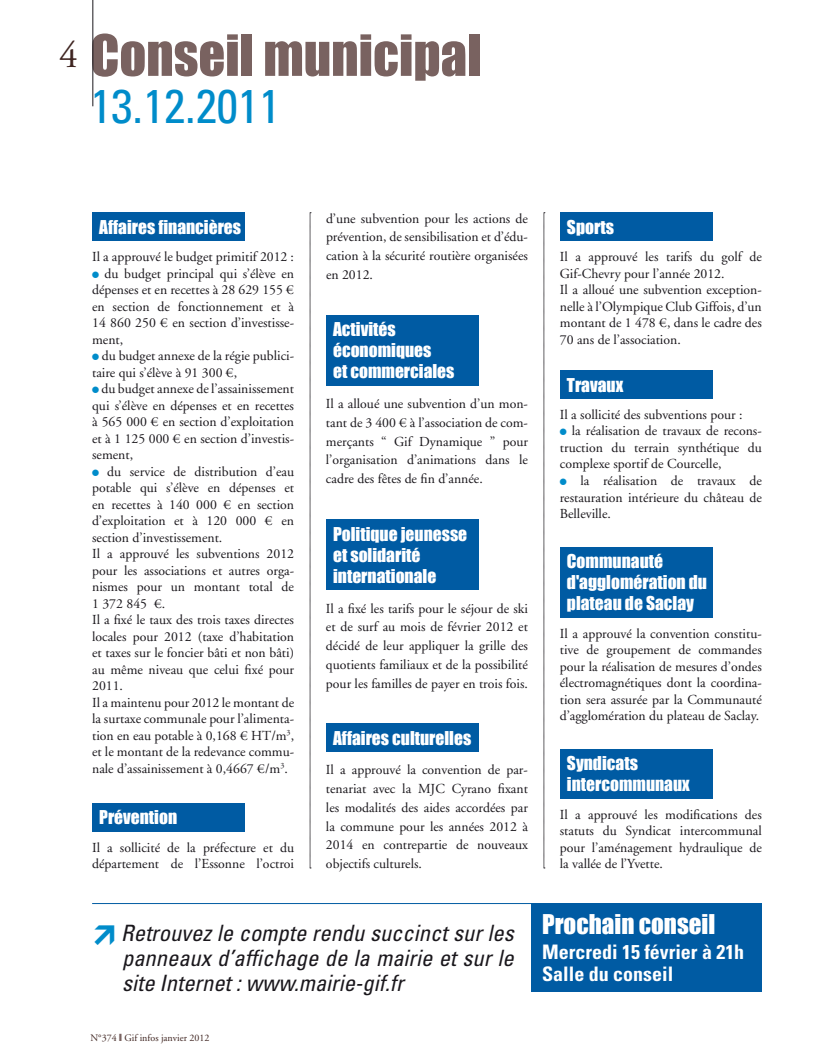
<style>
.page{position:relative;width:815px;height:1063px;background:#fff}
.page>*{position:absolute;margin:0;border:0;box-sizing:border-box;transform-origin:0 0}
.t1{font:52.5px "Impact";color:#796260}
.t2{font:condensed 47.5px "Univers LT";color:#008cca}
.t3{font:25px "Impact";color:#fff}
.t4{font:italic condensed 22.5px/25px "Univers LT";color:#1a171c;text-align:justify}
.t5{font:700 condensed 20px/22.5px "Univers LT";color:#fff}
.t6{font:17.5px/21px "Impact";color:#fff}
.t7{font:13.75px/16.5px "Adobe Garamond LT";color:#1a171c;text-align:justify}
.t8{font:10px "Adobe Garamond LT";color:#3f2521}
.s1{font-family:"Monotype Sorts";font-size:8.75px;color:#008cca}
.s2{font-family:"Monotype Sorts";color:#796260}
</style>
<div class="page">
<hr style="left:93px;top:0;width:1px;height:106px;background:#1a171c">
<hr style="left:92px;top:903px;width:670px;height:1px;background:#005ba3">
<svg style="left:310px;top:213px;width:1px;height:656px"></svg>
<svg style="left:544px;top:213px;width:1px;height:656px"></svg>
<div style="left:92px;top:213px;width:152px;height:28px;background:#005ba3"></div>
<div style="left:92px;top:803px;width:152px;height:29px;background:#005ba3"></div>
<div style="left:326px;top:315px;width:152px;height:71px;background:#005ba3"></div>
<div style="left:326px;top:519px;width:152px;height:71px;background:#005ba3"></div>
<div style="left:326px;top:724px;width:152px;height:28px;background:#005ba3"></div>
<div style="left:560px;top:213px;width:152px;height:28px;background:#005ba3"></div>
<div style="left:560px;top:371px;width:152px;height:28px;background:#005ba3"></div>
<div style="left:560px;top:547px;width:152px;height:71px;background:#005ba3"></div>
<div style="left:560px;top:749px;width:152px;height:49px;background:#005ba3"></div>
<div style="left:531px;top:904px;width:231px;height:88px;background:#005ba3"></div>
<h1 class="t1" style="left:59px;top:23px;width:424px"><sup>4</sup> Conseil municipal</h1>
<h2 class="t2" style="left:90px;top:76px;width:191px">13.12.2011</h2>
<p class="t6" style="left:99px;top:216px;width:143px">Affaires financières</p>
<p class="t7" style="left:92px;top:248px;width:204px;text-align:left">Il a approuvé le budget primitif 2012 : <span class="s1">l</span> du budget principal qui s’élève en dépenses et en recettes à 28 629 155 € en section de fonctionnement et à<br>14 860 250 € en section d’investisse&shy;ment,<br><span class="s1">l</span> du budget annexe de la régie publici&shy;taire qui s’élève à 91 300 €,<br><span class="s1">l</span> du budget annexe de l’assainissement qui s’élève en dépenses et en recettes à 565 000 € en section d’exploitation et à 1 125 000 € en section d’investis&shy;sement,<br><span class="s1">l</span> du service de distribution d’eau potable qui s’élève en dépenses et en recettes à 140 000 € en section d’exploitation et à 120 000 € en section d’investissement.<br>Il a approuvé les subventions 2012 pour les associations et autres orga&shy;nismes pour un montant total de<br>1 372 845 €.<br>Il a fixé le taux des trois taxes directes locales pour 2012 (taxe d’habitation et taxes sur le foncier bâti et non bâti) au même niveau que celui fixé pour<br>2011.<br>Il a maintenu pour 2012 le montant de la surtaxe communale pour l’alimenta&shy;tion en eau potable à 0,168 € HT/m<sup>3</sup>, et le montant de la redevance commu&shy;nale d’assainissement à 0,4667 €/m<sup>3</sup>.</p>
<p class="t6" style="left:99px;top:807px;width:79px">Prévention</p>
<p class="t7" style="left:92px;top:839px;width:203px">Il a sollicité de la préfecture et du département de l’Essonne l’octroi</p>
<p class="t7" style="left:326px;top:209px;width:203px;line-height:18.8px">d’une subvention pour les actions de prévention, de sensibilisation et d’édu&shy;cation à la sécurité routière organisées en 2012.</p>
<p class="t6" style="left:333px;top:319px;width:123px">Activités économiques<br>et commerciales</p>
<p class="t7" style="left:326px;top:394px;width:204px;line-height:18.8px">Il a alloué une subvention d’un mon&shy;tant de 3 400 € à l’association de com&shy;merçants “ Gif Dynamique ” pour l’organisation d’animations dans le cadre des fêtes de fin d’année.</p>
<p class="t6" style="left:333px;top:523px;width:136px">Politique jeunesse et solidarité internationale</p>
<p class="t7" style="left:326px;top:599px;width:203px;line-height:18.8px">Il a fixé les tarifs pour le séjour de ski et de surf au mois de février 2012 et décidé de leur appliquer la grille des quotients familiaux et de la possibilité pour les familles de payer en trois fois.</p>
<p class="t6" style="left:333px;top:727px;width:140px">Affaires culturelles</p>
<p class="t7" style="left:326px;top:761px;width:204px;line-height:18.8px">Il a approuvé la convention de par&shy;tenariat avec la MJC Cyrano fixant les modalités des aides accordées par la commune pour les années 2012 à 2014 en contrepartie de nouveaux objectifs culturels.</p>
<p class="t6" style="left:567px;top:216px;width:49px">Sports</p>
<p class="t7" style="left:560px;top:248px;width:204px;text-align:left">Il a approuvé les tarifs du golf de Gif-Chevry pour l’année 2012.<br>Il a alloué une subvention exception&shy;nelle à l’Olympique Club Giffois, d’un montant de 1 478 €, dans le cadre des 70 ans de l’association.</p>
<p class="t6" style="left:567px;top:374px;width:58px">Travaux</p>
<p class="t7" style="left:560px;top:406px;width:204px;text-align:left">Il a sollicité des subventions pour :<br><span class="s1">l</span> la réalisation de travaux de recons&shy;truction du terrain synthétique du complexe sportif de Courcelle,<br><span class="s1">l</span> la réalisation de travaux de restauration intérieure du château de<br>Belleville.</p>
<p class="t6" style="left:567px;top:551px;width:142px">Communauté d'agglomération du plateau de Saclay</p>
<p class="t7" style="left:560px;top:625px;width:203px">Il a approuvé la convention constitu&shy;tive de groupement de commandes pour la réalisation de mesures d’ondes électromagnétiques dont la coordina&shy;tion sera assurée par la Communauté d’agglomération du plateau de Saclay.</p>
<p class="t6" style="left:567px;top:753px;width:124px">Syndicats intercommunaux</p>
<p class="t7" style="left:560px;top:806px;width:203px">Il a approuvé les modifications des statuts du Syndicat intercommunal pour l’aménagement hydraulique de la vallée de l’Yvette.</p>
<h3 class="t4" style="left:121px;top:920px;width:394px">Retrouvez le compte rendu succinct sur les panneaux d’affichage de la mairie et sur le site Internet : www.mairie-gif.fr</h3>
<p class="t8" style="left:90px;top:1032px;width:121px">N°374 <span class="s2">y</span> Gif infos janvier 2012</p>
<h3 class="t3" style="left:542px;top:909px;width:175px">Prochain conseil</h3>
<h3 class="t5" style="left:542px;top:940px;width:204px">Mercredi 15 février à 21h<br>Salle du conseil</h3>
</div>
